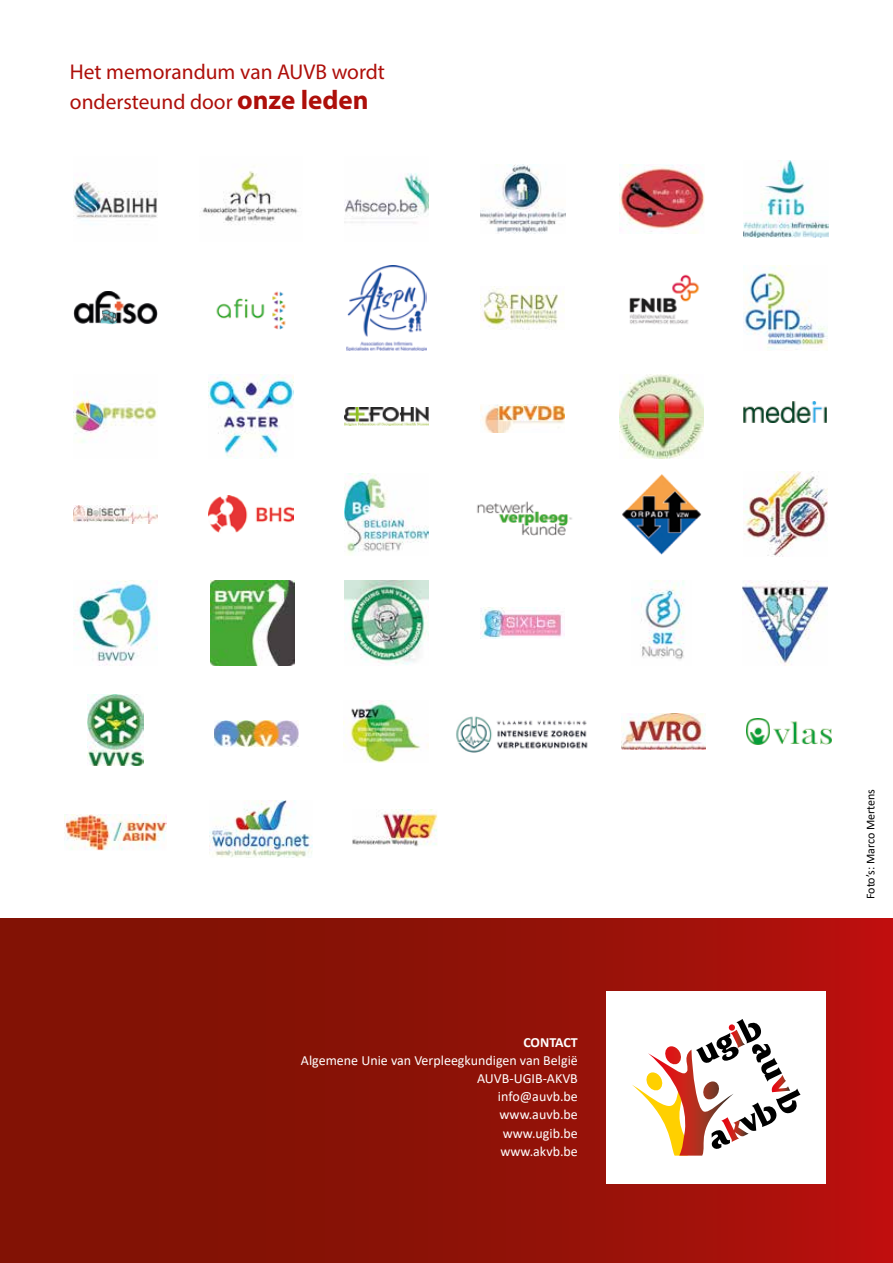
<style>
.page{position:relative;width:893px;height:1263px;background:#fff}
.page>*{position:absolute;margin:0;border:0;box-sizing:border-box;transform-origin:0 0}
.t1{font:21.45px/30px "Myriad Pro";color:#ae0f0a}
.t2{font:13.95px/18.1px "Calibri";color:#fff;text-align:right}
.t3{font:700 13.95px "Calibri";letter-spacing:-.005em;color:#fff}
.t4{font:12px "Calibri";color:#000}
.s1{font-weight:700;font-size:27px}
</style>
<div class="page">
<div style="left:0;top:919px;width:893px;height:344px;background:linear-gradient(to right,#761303,#b1110d)"></div>
<img style="left:352px;top:810px;width:85px;height:36px">
<img style="left:743px;top:472px;width:85px;height:85px">
<img style="left:345px;top:474px;width:83px;height:80px">
<img style="left:477px;top:501px;width:95px;height:35px">
<img style="left:209px;top:495px;width:85px;height:38px">
<img style="left:622px;top:474px;width:79px;height:81px">
<img style="left:73px;top:505px;width:85px;height:19px">
<img style="left:347px;top:265px;width:80px;height:85px">
<img style="left:216px;top:291px;width:70px;height:39px">
<img style="left:743px;top:161px;width:85px;height:77px">
<img style="left:73px;top:291px;width:85px;height:33px">
<img style="left:629px;top:274px;width:71px;height:50px">
<img style="left:480px;top:286px;width:85px;height:43px">
<img style="left:73px;top:391px;width:85px;height:52px">
<img style="left:743px;top:402px;width:84px;height:20px">
<img style="left:344px;top:407px;width:85px;height:18px">
<img style="left:480px;top:404px;width:85px;height:29px">
<img style="left:209px;top:374px;width:84px;height:85px">
<img style="left:743px;top:265px;width:85px;height:85px">
<img style="left:637px;top:580px;width:47px;height:80px">
<img style="left:743px;top:580px;width:84px;height:85px">
<img style="left:210px;top:581px;width:84px;height:84px">
<img style="left:480px;top:608px;width:85px;height:30px">
<img style="left:344px;top:580px;width:85px;height:85px">
<img style="left:214px;top:721px;width:84px;height:25px">
<img style="left:480px;top:165px;width:85px;height:69px">
<img style="left:344px;top:700px;width:84px;height:63px">
<img style="left:747px;top:718px;width:84px;height:27px">
<img style="left:621px;top:713px;width:85px;height:37px">
<img style="left:620px;top:165px;width:84px;height:69px">
<img style="left:73px;top:580px;width:85px;height:85px">
<img style="left:210px;top:800px;width:103px;height:58px">
<img style="left:73px;top:182px;width:84px;height:39px">
<img style="left:344px;top:173px;width:85px;height:51px">
<img style="left:200px;top:171px;width:99px;height:54px">
<img style="left:619px;top:374px;width:85px;height:85px">
<img style="left:65px;top:815px;width:101px;height:35px">
<svg style="left:606px;top:991px;width:220px;height:193px"></svg>
<img style="left:456px;top:716px;width:132px;height:37px">
<img style="left:88px;top:694px;width:55px;height:71px">
<h1 class="t1" style="left:70px;top:56px;width:317px">Het memorandum van AUVB wordt ondersteund door <span class="s1">onze leden</span></h1>
<p class="t3" style="left:523px;top:1032px;width:56px">CONTACT</p>
<p class="t2" style="left:301px;top:1051px;width:278px">Algemene Unie van Verpleegkundigen van België<br>AUVB-UGIB-AKVB<br>info@auvb.be<br>www.auvb.be<br>www.ugib.be<br>www.akvb.be</p>
<p class="t4" style="left:862px;top:899px;width:112px;rotate:-90deg">Foto’s: Marco Mertens</p>
</div>
